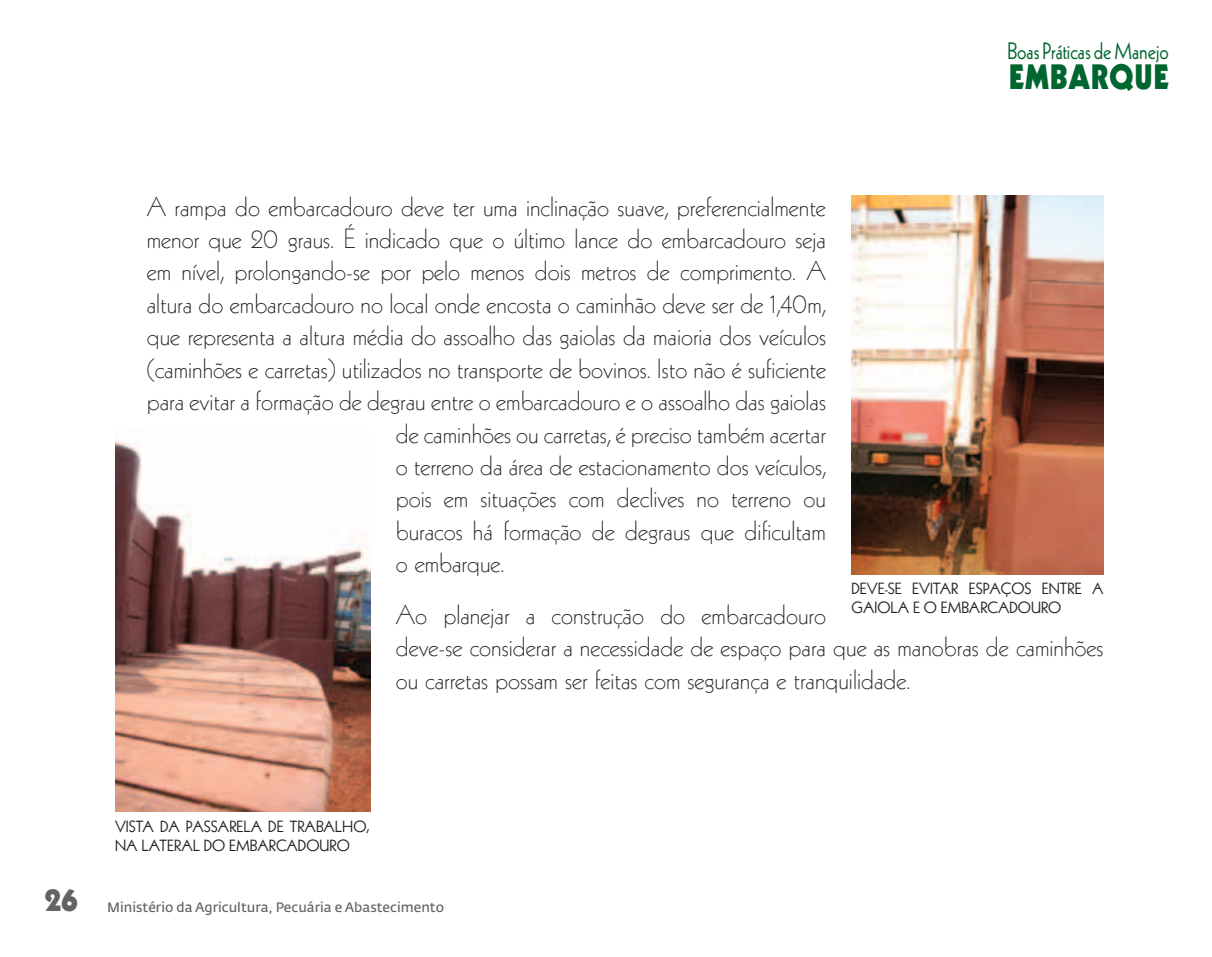
<style>
.page{position:relative;width:1212px;height:957px;background:#fff}
.page>*{position:absolute;margin:0;border:0;box-sizing:border-box;transform-origin:0 0}
.t1{font:900 34.2px "Kabel";letter-spacing:.03em;color:#00652e;scale:.9 1}
.t2{font:900 31.5px "Kabel";color:#636366}
.t3{font:300 27px/32.4px "Kabel";color:#231f20}
.t4{font:23.18px "Kabel";color:#00652e;scale:.88 1}
.t5{font:15.75px/18.9px "Kabel";color:#231f20}
.t6{font:13.5px "Fedra Sans Std";color:#636366}
</style>
<div class="page">
<img style="left:851px;top:195px;width:252px;height:379px">
<img style="left:115px;top:440px;width:255px;height:372px">
<p class="t4" style="left:1007px;top:37px;width:185px">Boas Práticas de Manejo</p>
<p class="t1" style="left:1009px;top:56px;width:179px">EMBARQUE</p>
<p class="t3" style="left:147px;top:191px;width:681px">A rampa do embarcadouro deve ter uma inclinação suave, preferencialmente</p>
<p class="t3" style="left:147px;top:223px;width:681px">menor que 20 graus. É indicado que o último lance do embarcadouro seja</p>
<p class="t3" style="left:147px;top:255px;width:681px">em nível, prolongando-se por pelo menos dois metros de comprimento. A</p>
<p class="t3" style="left:147px;top:288px;width:681px">altura do embarcadouro no local onde encosta o caminhão deve ser de 1,40m,</p>
<p class="t3" style="left:147px;top:320px;width:681px">que representa a altura média do assoalho das gaiolas da maioria dos veículos</p>
<p class="t3" style="left:147px;top:353px;width:681px">(caminhões e carretas) utilizados no transporte de bovinos. Isto não é suficiente</p>
<p class="t3" style="left:147px;top:385px;width:681px">para evitar a formação de degrau entre o embarcadouro e o assoalho das gaiolas</p>
<p class="t3" style="left:396px;top:417px;width:432px">de caminhões ou carretas, é preciso também acertar</p>
<p class="t3" style="left:396px;top:450px;width:432px">o terreno da área de estacionamento dos veículos,</p>
<p class="t3" style="left:396px;top:482px;width:432px">pois em situações com declives no terreno ou</p>
<p class="t3" style="left:396px;top:515px;width:432px">buracos há formação de degraus que dificultam</p>
<p class="t3" style="left:396px;top:547px;width:110px">o embarque.</p>
<p class="t3" style="left:396px;top:599px;width:709px">Ao planejar a construção do embarcadouro<br>deve-se considerar a necessidade de espaço para que as manobras de caminhões ou carretas possam ser feitas com segurança e tranquilidade.</p>
<p class="t5" style="left:851px;top:579px;width:253px">DEVE-SE EVITAR ESPAÇOS ENTRE A<br>GAIOLA E O EMBARCADOURO</p>
<p class="t2" style="left:45px;top:880px;width:35px">26</p>
<p class="t5" style="left:115px;top:817px;width:257px">VISTA DA PASSARELA DE TRABALHO,<br>NA LATERAL DO EMBARCADOURO</p>
<p class="t6" style="left:107px;top:898px;width:338px">Ministério da Agricultura, Pecuária e Abastecimento</p>
</div>
